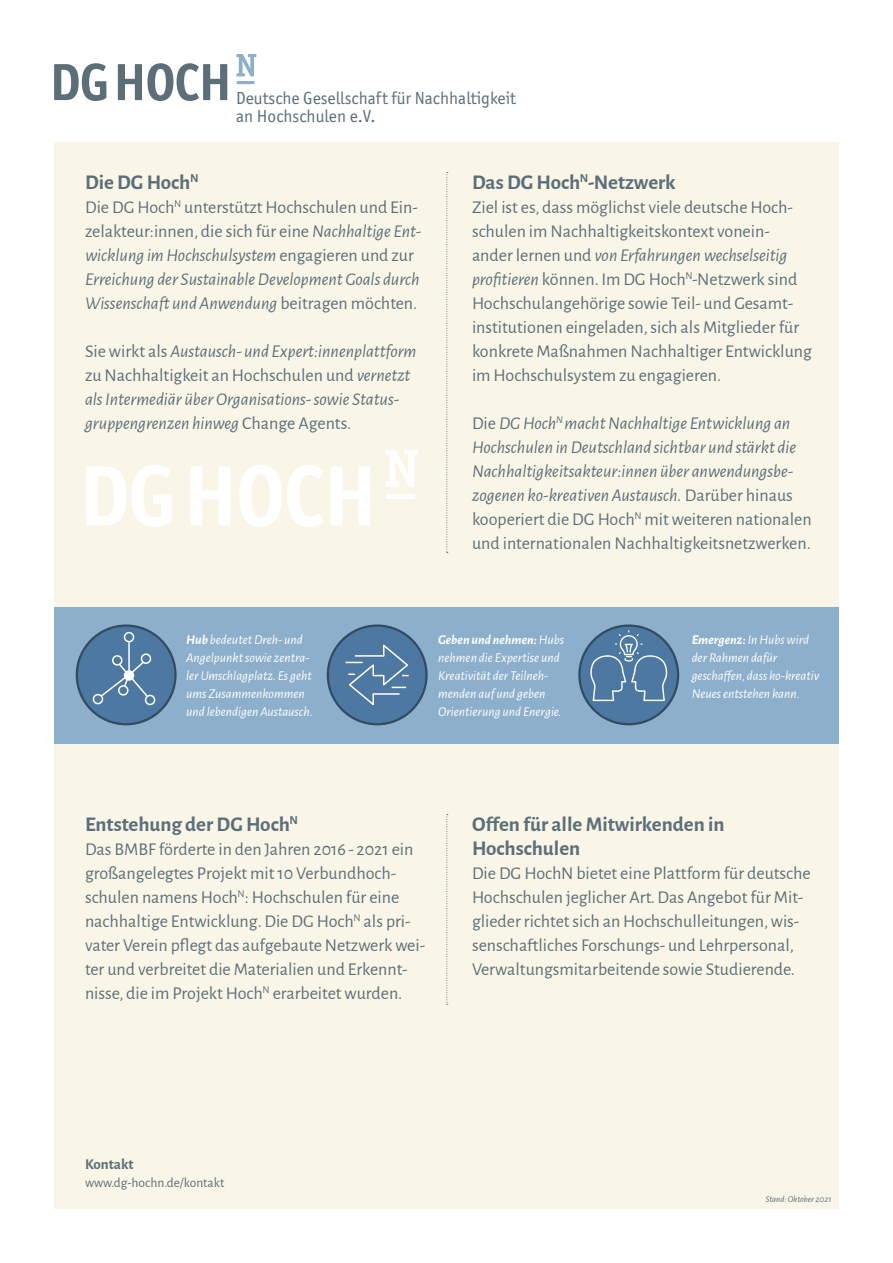
<style>
.page{position:relative;width:893px;height:1263px;background:#fff}
.page>*{position:absolute;margin:0;border:0;box-sizing:border-box;transform-origin:0 0}
.t1{font:700 86.1px "Officina San ITC";letter-spacing:-.02em;color:#fff}
.t2{font:700 52.5px "Officina San ITC";letter-spacing:-.02em;color:#5c6f79}
.t3{font:700 21px/24px "Alegreya Sans";color:#5c6f79}
.t4{font:18px/24px "Alegreya Sans";color:#5c6f79}
.t5{font:italic 18px/24px "Alegreya Sans";color:#5c6f79}
.t6{font:17.55px/17.5px "Officina San ITC";color:#5c6f79}
.t7{font:700 15px "Alegreya Sans";color:#5c6f79}
.t8{font:italic 13.5px/18px "Alegreya Sans";color:#fff}
.t9{font:13.5px "Alegreya Sans";color:#5c6f79}
.t10{font:italic 9px "Alegreya Sans";color:#5c6f79}
.s1{font-style:normal}
.s2{font-style:italic}
.s3{font-weight:700}
</style>
<div class="page">
<svg style="left:236px;top:54px;width:20px;height:30px"></svg>
<div style="left:54px;top:142px;width:785px;height:1067px;background:#f9f6e7"></div>
<svg style="left:385px;top:450px;width:33px;height:37px"></svg>
<svg style="left:386px;top:494px;width:29px;height:5px"></svg>
<div style="left:54px;top:607px;width:785px;height:137px;background:#8cafcb"></div>
<div style="left:77px;top:626px;width:98px;height:98px;background:#4c78a1;border-radius:50%"></div>
<div style="left:76px;top:624px;width:101px;height:101px;border:2px solid #5c6f79;border-radius:50%"></div>
<svg style="left:328px;top:626px;width:98px;height:98px;fill:#4c78a1"></svg>
<div style="left:327px;top:624px;width:101px;height:101px;border:2px solid #5c6f79;border-radius:50%"></div>
<svg style="left:579px;top:626px;width:99px;height:98px;fill:#4c78a1"></svg>
<div style="left:578px;top:624px;width:101px;height:101px;border:2px solid #5c6f79;border-radius:50%"></div>
<svg style="left:446px;top:172px;width:2px;height:381px"></svg>
<svg style="left:446px;top:814px;width:2px;height:191px"></svg>
<svg style="left:590px;top:631px;width:78px;height:70px"></svg>
<svg style="left:344px;top:642px;width:66px;height:66px"></svg>
<div style="left:145px;top:695px;width:10px;height:10px;border:2px solid #fff;border-radius:50%"></div>
<div style="left:112px;top:655px;width:11px;height:11px;border:2px solid #fff;border-radius:50%"></div>
<div style="left:141px;top:653px;width:10px;height:11px;border:2px solid #fff;border-radius:50%"></div>
<div style="left:93px;top:694px;width:10px;height:10px;border:2px solid #fff;border-radius:50%"></div>
<div style="left:124px;top:632px;width:10px;height:10px;border:2px solid #fff;border-radius:50%"></div>
<hr style="left:128px;top:642px;width:2px;height:29px;background:#fff">
<svg style="left:99px;top:660px;width:50px;height:38px"></svg>
<h2 class="t2" style="left:50px;top:50px;width:184px">DG HOCH</h2>
<p class="t6" style="left:236px;top:89px;width:281px">Deutsche Gesellschaft für Nachhaltigkeit an Hochschulen e.V.</p>
<p class="t3" style="left:85px;top:169px;width:115px">Die DG Hoch<sup>N</sup></p>
<p class="t5" style="left:85px;top:194px;width:338px"><span class="s1">Die DG Hoch</span><sup>N</sup> <span class="s1">unterstützt Hochschulen und Ein&shy;zelakteur:innen, die sich für eine</span> Nachhaltige Ent&shy;wicklung im Hochschulsystem <span class="s1">engagieren und zur </span>Erreichung der Sustainable Development Goals durch Wissenschaft und Anwendung <span class="s1">beitragen möchten.</span></p>
<p class="t5" style="left:85px;top:338px;width:333px"><span class="s1">Sie wirkt als</span> Austausch- und Expert:innenplattform <span class="s1">zu Nachhaltigkeit an Hochschulen und</span> vernetzt als Intermediär über Organisations- sowie Status&shy;gruppengrenzen hinweg <span class="s1">Change Agents.</span></p>
<h1 class="t1" style="left:79px;top:443px;width:300px">DG HOCH</h1>
<p class="t3" style="left:472px;top:169px;width:205px">Das DG Hoch<sup>N</sup>-Netzwerk</p>
<p class="t4" style="left:472px;top:194px;width:341px">Ziel ist es, dass möglichst viele deutsche Hoch&shy;schulen im Nachhaltigkeitskontext vonein&shy;ander lernen und <span class="s2">von Erfahrungen wechselseitig profitieren</span> können. Im DG Hoch<sup>N</sup>-Netzwerk sind Hochschulangehörige sowie Teil- und Gesamt&shy;institutionen eingeladen, sich als Mitglieder für konkrete Maßnahmen Nachhaltiger Entwicklung im Hochschulsystem zu engagieren.</p>
<p class="t5" style="left:472px;top:410px;width:341px"><span class="s1">Die</span> DG Hoch<sup>N</sup> macht Nachhaltige Entwicklung an Hochschulen in Deutschland sichtbar und stärkt die Nachhaltigkeitsakteur:innen über anwendungsbe&shy;zogenen ko-kreativen Austausch. <span class="s1">Darüber hinaus kooperiert die DG Hoch</span><sup>N</sup> <span class="s1">mit weiteren nationalen und internationalen Nachhaltigkeitsnetzwerken.</span></p>
<p class="t8" style="left:186px;top:630px;width:128px"><span class="s3">Hub</span> bedeutet Dreh- und<br>Angelpunkt sowie zentra&shy;ler Umschlagplatz. Es geht ums Zusammenkommen und lebendigen Austausch.</p>
<p class="t8" style="left:438px;top:630px;width:127px"><span class="s3">Geben und nehmen:</span> Hubs nehmen die Expertise und<br>Kreativität der Teilneh&shy;menden auf und geben<br>Orientierung und Energie.</p>
<p class="t8" style="left:692px;top:630px;width:129px"><span class="s3">Emergenz:</span> In Hubs wird der Rahmen dafür geschaffen, dass ko-kreativ<br>Neues entstehen kann.</p>
<p class="t3" style="left:85px;top:811px;width:215px">Entstehung der DG Hoch<sup>N</sup></p>
<p class="t4" style="left:85px;top:836px;width:342px">Das BMBF förderte in den Jahren 2016 - 2021 ein großangelegtes Projekt mit 10 Verbundhoch&shy;schulen namens Hoch<sup>N</sup>: Hochschulen für eine nachhaltige Entwicklung. Die DG Hoch<sup>N</sup> als pri&shy;vater Verein pflegt das aufgebaute Netzwerk wei&shy;ter und verbreitet die Materialien und Erkennt&shy;nisse, die im Projekt Hoch<sup>N</sup> erarbeitet wurden.</p>
<p class="t3" style="left:472px;top:811px;width:254px">Offen für alle Mitwirkenden in<br>Hochschulen</p>
<p class="t4" style="left:472px;top:860px;width:340px">Die DG HochN bietet eine Plattform für deutsche Hochschulen jeglicher Art. Das Angebot für Mit&shy;glieder richtet sich an Hochschulleitungen, wis&shy;senschaftliches Forschungs- und Lehrpersonal, Verwaltungsmitarbeitende sowie Studierende.</p>
<p class="t7" style="left:85px;top:1153px;width:50px">Kontakt</p>
<p class="t9" style="left:85px;top:1173px;width:141px">www.dg-hochn.de/kontakt</p>
<p class="t10" style="left:765px;top:1193px;width:68px">Stand: Oktober 2021</p>
</div>
